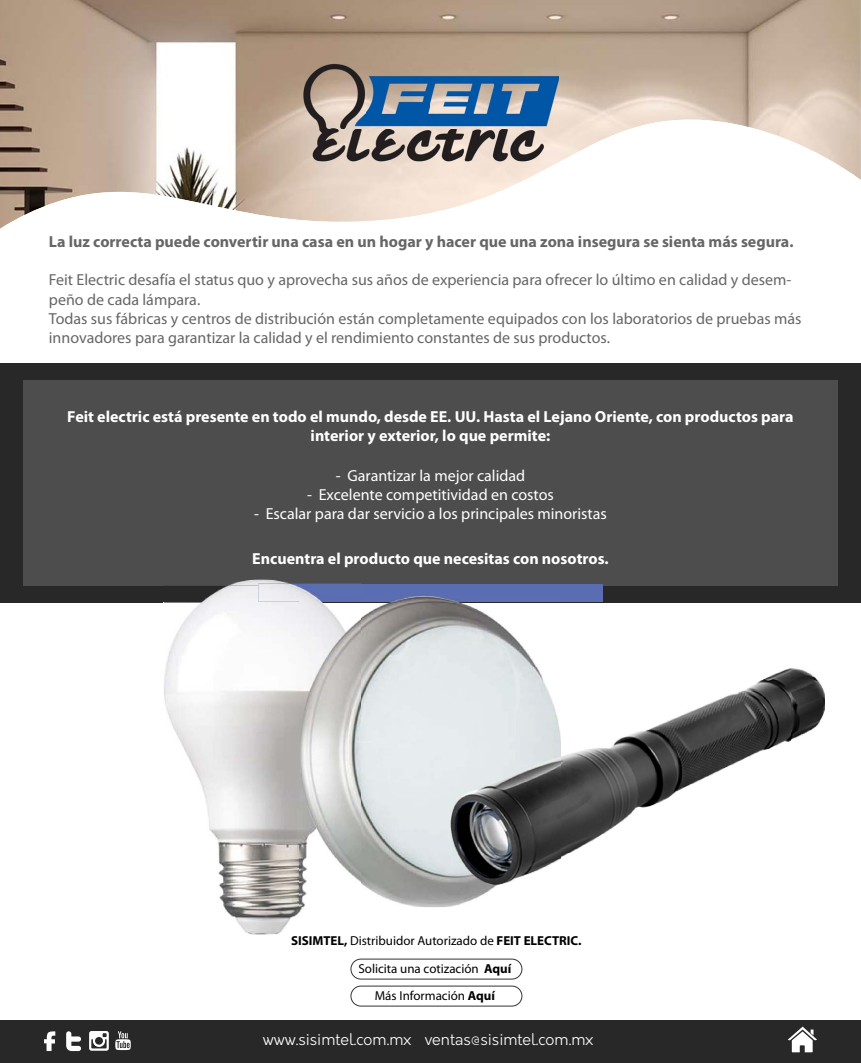
<style>
.page{position:relative;width:861px;height:1063px;background:#fff}
.page>*{position:absolute;margin:0;border:0;box-sizing:border-box;transform-origin:0 0}
.t1{font:16px/19.2px "Myriad Pro";color:#666}
.t2{font:700 16px/19.2px "Myriad Pro";color:#fff;text-align:center}
.t3{font:16px "Myriad Pro";color:#fff}
.t4{font:700 16px "Myriad Pro";color:#666}
.t5{font:300 15.8px "Orkney";color:#fff}
.t6{font:13px/27.5px "Myriad Pro";color:#000;text-align:center}
.s1{font-weight:700}
</style>
<div class="page">
<div style="left:0;top:1021px;width:861px;height:42px;background:#282828"></div>
<svg style="left:788px;top:1027px;width:29px;height:25px"></svg>
<svg style="left:44px;top:1031px;width:11px;height:20px"></svg>
<svg style="left:66px;top:1031px;width:15px;height:20px"></svg>
<svg style="left:115px;top:1031px;width:16px;height:19px"></svg>
<svg style="left:89px;top:1031px;width:20px;height:20px"></svg>
<svg style="left:350px;top:959px;width:172px;height:21px"></svg>
<svg style="left:350px;top:986px;width:172px;height:21px"></svg>
<img style="left:0;top:0;width:861px;height:120px">
<div style="left:0;top:363px;width:861px;height:240px;background:#282828"></div>
<svg style="left:0;top:120px;width:861px;height:109px"></svg>
<div style="left:23px;top:381px;width:815px;height:205px;background:#4d4d4d"></div>
<img style="left:302px;top:64px;width:257px;height:98px">
<div style="left:258px;top:584px;width:345px;height:18px;background:#5b6db2"></div>
<img style="left:164px;top:586px;width:136px;height:282px">
<img style="left:218px;top:868px;width:85px;height:67px">
<img style="left:228px;top:580px;width:133px;height:6px">
<img style="left:258px;top:584px;width:103px;height:18px">
<img style="left:300px;top:603px;width:161px;height:304px">
<img style="left:461px;top:603px;width:77px;height:65px">
<img style="left:461px;top:884px;width:41px;height:20px">
<img style="left:300px;top:596px;width:161px;height:7px">
<img style="left:451px;top:668px;width:374px;height:216px">
<p class="t4" style="left:49px;top:231px;width:746px">La luz correcta puede convertir una casa en un hogar y hacer que una zona insegura se sienta más segura.</p>
<p class="t1" style="left:49px;top:270px;width:754px">Feit Electric desafía el status quo y aprovecha sus años de experiencia para ofrecer lo último en calidad y desem&shy;peño de cada lámpara.<br>Todas sus fábricas y centros de distribución están completamente equipados con los laboratorios de pruebas más innovadores para garantizar la calidad y el rendimiento constantes de sus productos.</p>
<p class="t2" style="left:67px;top:406px;width:728px">Feit electric está presente en todo el mundo, desde EE. UU. Hasta el Lejano Oriente, con productos para interior y exterior, lo que permite:</p>
<p class="t3" style="left:336px;top:465px;width:191px">- Garantizar la mejor calidad</p>
<p class="t3" style="left:307px;top:485px;width:248px">- Excelente competitividad en costos</p>
<p class="t3" style="left:254px;top:504px;width:354px">- Escalar para dar servicio a los principales minoristas</p>
<p class="t2" style="left:252px;top:548px;width:358px">Encuentra el producto que necesitas con nosotros.</p>
<p class="t6" style="left:291px;top:926px;width:292px"><span class="s1">SISIMTEL,</span> Distribuidor Autorizado de <span class="s1">FEIT ELECTRIC.<br></span>Solicita una cotización <span class="s1">Aquí<br></span>Más Información <span class="s1">Aquí</span></p>
<p class="t5" style="left:263px;top:1029px;width:332px">www.sisimtel.com.mx ventas@sisimtel.com.mx</p>
</div>
